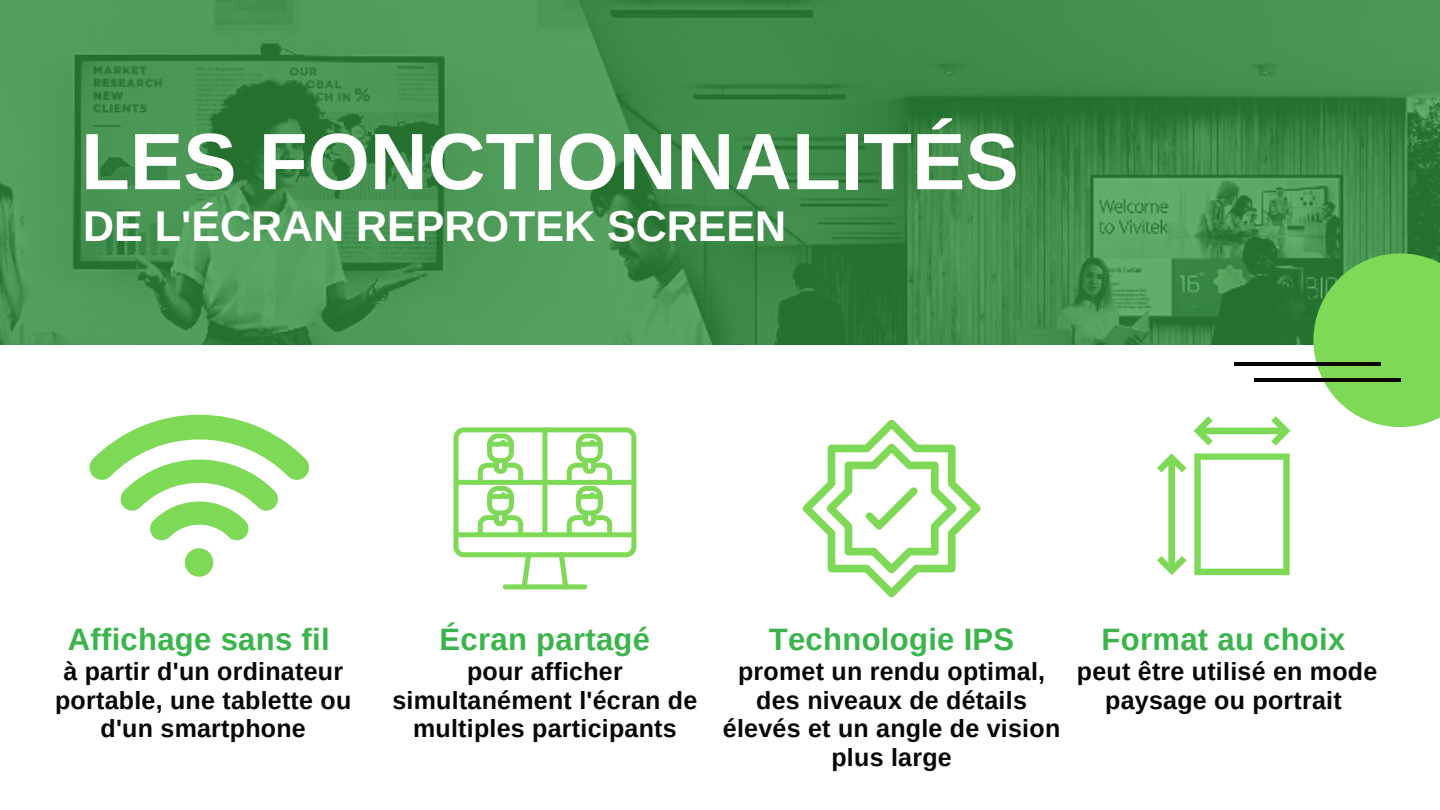
<style>
.page{position:relative;width:1440px;height:810px;background:#fff}
.page>*{position:absolute;margin:0;border:0;box-sizing:border-box;transform-origin:0 0}
.t1{font:700 80px "Arimo";color:#fff}
.t2{font:700 43px "Arimo";color:#fff}
.t3{font:700 31px "Arimo";letter-spacing:.01em;color:#3ab44b}
.t4{font:700 25px/28.5px "Arimo";letter-spacing:.01em;color:#050707;text-align:center}
</style>
<div class="page">
<img style="left:0;top:0;width:1440px;height:345px">
<svg style="left:1313px;top:253px;width:127px;height:174px;background:#80d261"></svg>
<hr style="left:1234px;top:362px;width:147px;height:3px;background:#050707">
<hr style="left:1254px;top:378px;width:146px;height:3px;background:#050707">
<svg style="left:89px;top:415px;width:220px;height:126px"></svg>
<svg style="left:185px;top:548px;width:28px;height:29px"></svg>
<svg style="left:454px;top:427px;width:182px;height:162px"></svg>
<svg style="left:803px;top:420px;width:177px;height:177px"></svg>
<svg style="left:1194px;top:453px;width:96px;height:122px"></svg>
<svg style="left:1194px;top:416px;width:97px;height:30px"></svg>
<svg style="left:1157px;top:453px;width:30px;height:122px"></svg>
<h1 class="t1" style="left:81px;top:107px;width:939px">LES FONCTIONNALITÉS</h1>
<h2 class="t2" style="left:83px;top:196px;width:705px">DE L'ÉCRAN REPROTEK SCREEN</h2>
<p class="t3" style="left:68px;top:618px;width:263px">Affichage sans fil</p>
<p class="t4" style="left:55px;top:658px;width:298px">à partir d'un ordinateur portable, une tablette ou d'un smartphone</p>
<p class="t3" style="left:440px;top:618px;width:212px">Écran partagé</p>
<p class="t4" style="left:393px;top:658px;width:306px">pour afficher simultanément l'écran de multiples participants</p>
<p class="t3" style="left:769px;top:618px;width:247px">Technologie IPS</p>
<p class="t4" style="left:723px;top:658px;width:339px">promet un rendu optimal, des niveaux de détails élevés et un angle de vision plus large</p>
<p class="t3" style="left:1102px;top:618px;width:245px">Format au choix</p>
<p class="t4" style="left:1077px;top:658px;width:302px">peut être utilisé en mode paysage ou portrait</p>
</div>
